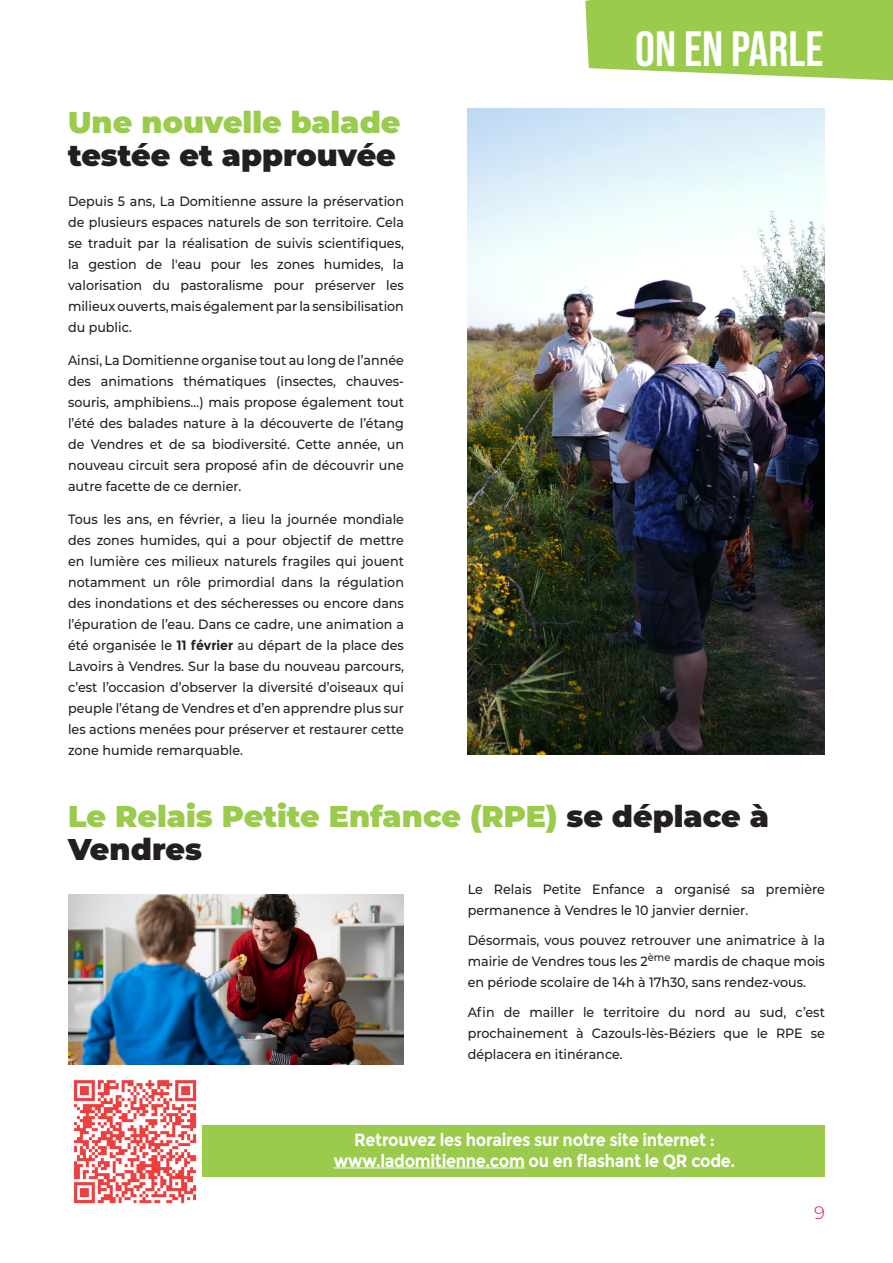
<style>
.page{position:relative;width:893px;height:1263px;background:#fff}
.page>*{position:absolute;margin:0;border:0;box-sizing:border-box;transform-origin:0 0}
.t1{font:49.5px "Bebas Neue";color:#fff}
.t2{font:900 30px/33px "Montserrat";color:#9acb4c}
.t3{font:900 30px "Montserrat";color:#231f20}
.t4{font:300 18px "Montserrat";color:#dd1c3f}
.t5{font:700 17.7px "Montserrat";letter-spacing:-.02em;color:#fff;scale:.92 1}
.t6{font:500 13.5px/21px "Montserrat";color:#231f20;text-align:justify;scale:.94 1}
.s1{font-weight:700}
.s2{color:#231f20}
</style>
<div class="page">
<svg style="left:585px;top:0;width:308px;height:80px;background:#a2cf5a"></svg>
<img style="left:468px;top:108px;width:357px;height:647px">
<img style="left:68px;top:894px;width:336px;height:170px">
<div style="left:196px;top:1125px;width:629px;height:51px;background:#9acb4c"></div>
<hr style="left:334px;top:1167px;width:191px;height:1px;background:#fff">
<img style="left:73px;top:1080px;width:129px;height:124px">
<p class="t2" style="left:68px;top:104px;width:334px">Une nouvelle balade</p>
<p class="t3" style="left:68px;top:133px;width:329px">testée et approuvée</p>
<p class="t6" style="left:68px;top:190px;width:359px">Depuis 5 ans, La Domitienne assure la préservation de plusieurs espaces naturels de son territoire. Cela se traduit par la réalisation de suivis scientifiques, la gestion de l'eau pour les zones humides, la valorisation du pastoralisme pour préserver les milieux ouverts, mais également par la sensibilisation du public.</p>
<p class="t6" style="left:68px;top:349px;width:359px">Ainsi, La Domitienne organise tout au long de l’année des animations thématiques (insectes, chauves&shy;souris, amphibiens…) mais propose également tout l’été des balades nature à la découverte de l’étang de Vendres et de sa biodiversité. Cette année, un nouveau circuit sera proposé afin de découvrir une autre facette de ce dernier.</p>
<p class="t6" style="left:68px;top:508px;width:359px">Tous les ans, en février, a lieu la journée mondiale des zones humides, qui a pour objectif de mettre en lumière ces milieux naturels fragiles qui jouent notamment un rôle primordial dans la régulation des inondations et des sécheresses ou encore dans l’épuration de l’eau. Dans ce cadre, une animation a été organisée le <span class="s1">11 février</span> au départ de la place des Lavoirs à Vendres. Sur la base du nouveau parcours, c’est l’occasion d’observer la diversité d’oiseaux qui peuple l’étang de Vendres et d’en apprendre plus sur les actions menées pour préserver et restaurer cette zone humide remarquable.</p>
<p class="t1" style="left:635px;top:20px;width:190px">ON EN PARLE</p>
<p class="t2" style="left:68px;top:798px;width:702px">Le Relais Petite Enfance (RPE) <span class="s2">se déplace à<br>Vendres</span></p>
<p class="t6" style="left:468px;top:878px;width:381px">Le Relais Petite Enfance a organisé sa première permanence à Vendres le 10 janvier dernier.</p>
<p class="t6" style="left:468px;top:929px;width:381px">Désormais, vous pouvez retrouver une animatrice à la mairie de Vendres tous les 2<sup>ème</sup> mardis de chaque mois en période scolaire de 14h à 17h30, sans rendez-vous.</p>
<p class="t6" style="left:468px;top:1001px;width:381px">Afin de mailler le territoire du nord au sud, c’est prochainement à Cazouls-lès-Béziers que le RPE se déplacera en itinérance.</p>
<p class="t5" style="left:354px;top:1129px;width:394px">Retrouvez les horaires sur notre site internet :</p>
<p class="t5" style="left:334px;top:1150px;width:438px">www.ladomitienne.com ou en flashant le QR code.</p>
<h3 class="t4" style="left:814px;top:1200px;width:12px">9</h3>
</div>
